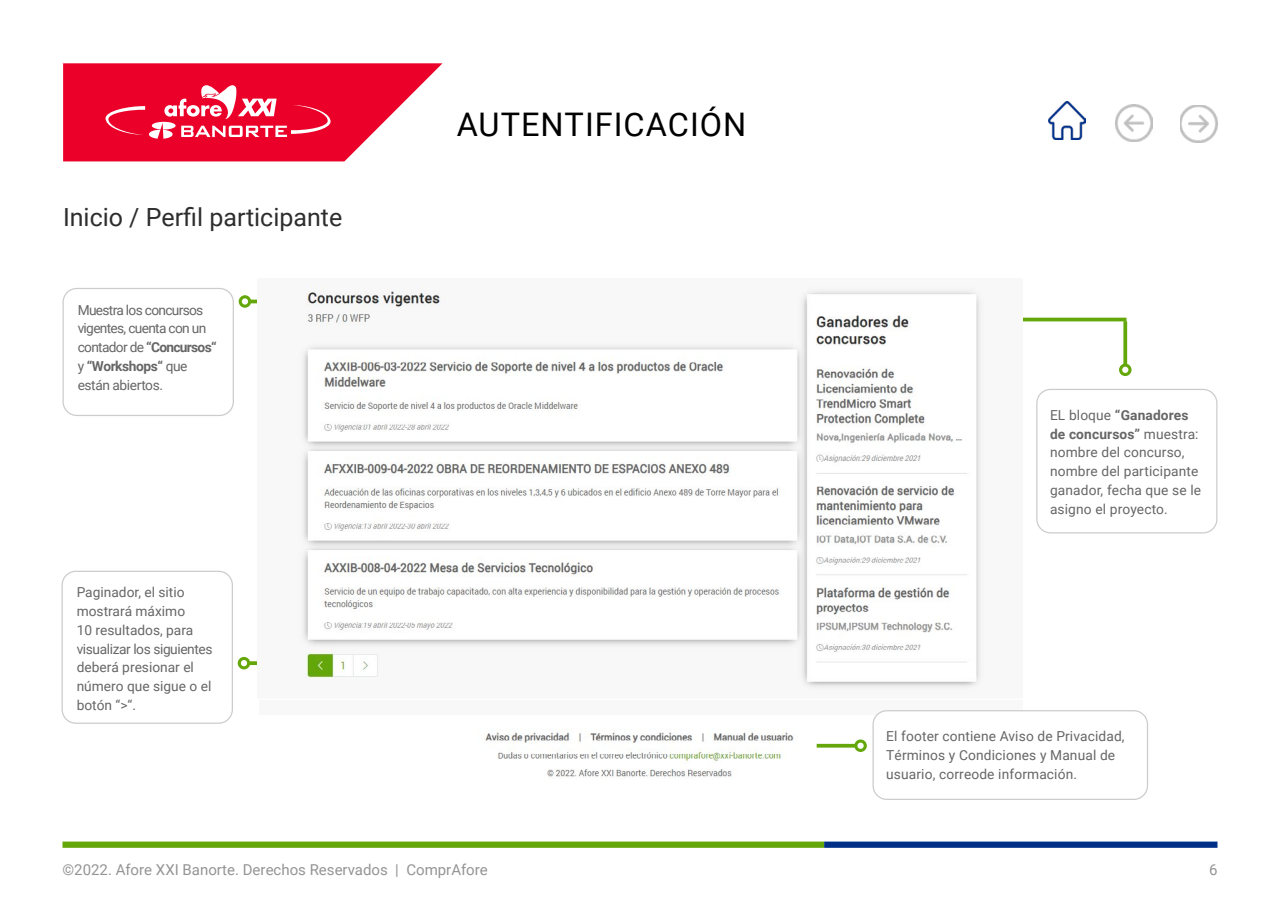
<style>
.page{position:relative;width:1280px;height:910px;background:#fff}
.page>*{position:absolute;margin:0;border:0;box-sizing:border-box;transform-origin:0 0}
.t1{font:32.5px "Roboto";letter-spacing:.03em;color:#000}
.t2{font:25px "Roboto";color:#2d2d2d}
.t3{font:15px "Roboto";color:#949494}
.t4{font:13.75px/18.8px "Roboto";color:#666}
.t5{font:13.75px/18.8px "Roboto";letter-spacing:-.05em;color:#666}
.s1{font-weight:700}
</style>
<div class="page">
<svg style="left:62px;top:62px;width:380px;height:99px"></svg>
<div style="left:62px;top:842px;width:762px;height:6px;background:#64a70b"></div>
<div style="left:824px;top:842px;width:394px;height:6px;background:#002f87"></div>
<div style="left:1036px;top:389px;width:182px;height:144px;border:1px solid #ccc;border-radius:14px"></div>
<hr style="left:958px;top:318px;width:169px;height:3px;background:#64a70b">
<svg style="left:1123px;top:321px;width:4px;height:43px"></svg>
<svg style="left:1119px;top:364px;width:13px;height:12px"></svg>
<svg style="left:1122px;top:367px;width:6px;height:6px"></svg>
<img style="left:1048px;top:102px;width:38px;height:37px">
<img style="left:1115px;top:104px;width:38px;height:38px">
<img style="left:1180px;top:105px;width:38px;height:37px">
<hr style="left:248px;top:300px;width:39px;height:3px;background:#64a70b">
<svg style="left:239px;top:295px;width:12px;height:13px"></svg>
<div style="left:242px;top:298px;width:6px;height:7px;background:#fff;border-radius:50%"></div>
<div style="left:62px;top:288px;width:172px;height:128px;border:1px solid #ccc;border-radius:14px"></div>
<svg style="left:250px;top:661px;width:7px;height:4px"></svg>
<svg style="left:238px;top:657px;width:12px;height:12px"></svg>
<svg style="left:241px;top:660px;width:6px;height:6px"></svg>
<div style="left:62px;top:571px;width:171px;height:153px;border:1px solid #ccc;border-radius:14px"></div>
<img style="left:257px;top:286px;width:766px;height:403px">
<img style="left:484px;top:710px;width:399px;height:84px">
<svg style="left:817px;top:744px;width:37px;height:4px"></svg>
<svg style="left:854px;top:739px;width:13px;height:13px"></svg>
<div style="left:857px;top:743px;width:7px;height:6px;background:#fff;border-radius:50%"></div>
<div style="left:873px;top:711px;width:275px;height:88px;background:#fff;border-radius:14px"></div>
<div style="left:873px;top:710px;width:275px;height:90px;border:1px solid #ccc;border-radius:14px"></div>
<h2 class="t2" style="left:63px;top:200px;width:281px">Inicio / Perfil participante</h2>
<p class="t5" style="left:78px;top:300px;width:140px">Muestra los concursos vigentes, cuenta con un contador de <span class="s1">“Concursos“ </span>y <span class="s1">“Workshops“</span> que están abiertos.</p>
<p class="t4" style="left:77px;top:583px;width:137px">Paginador, el sitio mostrará máximo<br>10 resultados, para visualizar los siguientes deberá presionar el número que sigue o el botón “&gt;“.</p>
<h1 class="t1" style="left:457px;top:102px;width:291px">AUTENTIFICACIÓN</h1>
<p class="t4" style="left:1050px;top:405px;width:153px">EL bloque <span class="s1">“Ganadores de concursos”</span> muestra: nombre del concurso, nombre del participante ganador, fecha que se le asigno el proyecto.</p>
<p class="t4" style="left:886px;top:726px;width:240px">El footer contiene Aviso de Privacidad,<br>Términos y Condiciones y Manual de usuario, correode información.</p>
<p class="t3" style="left:62px;top:859px;width:427px">©2022. Afore XXI Banorte. Derechos Reservados | ComprAfore</p>
<p class="t3" style="left:1209px;top:859px;width:10px">6</p>
</div>
